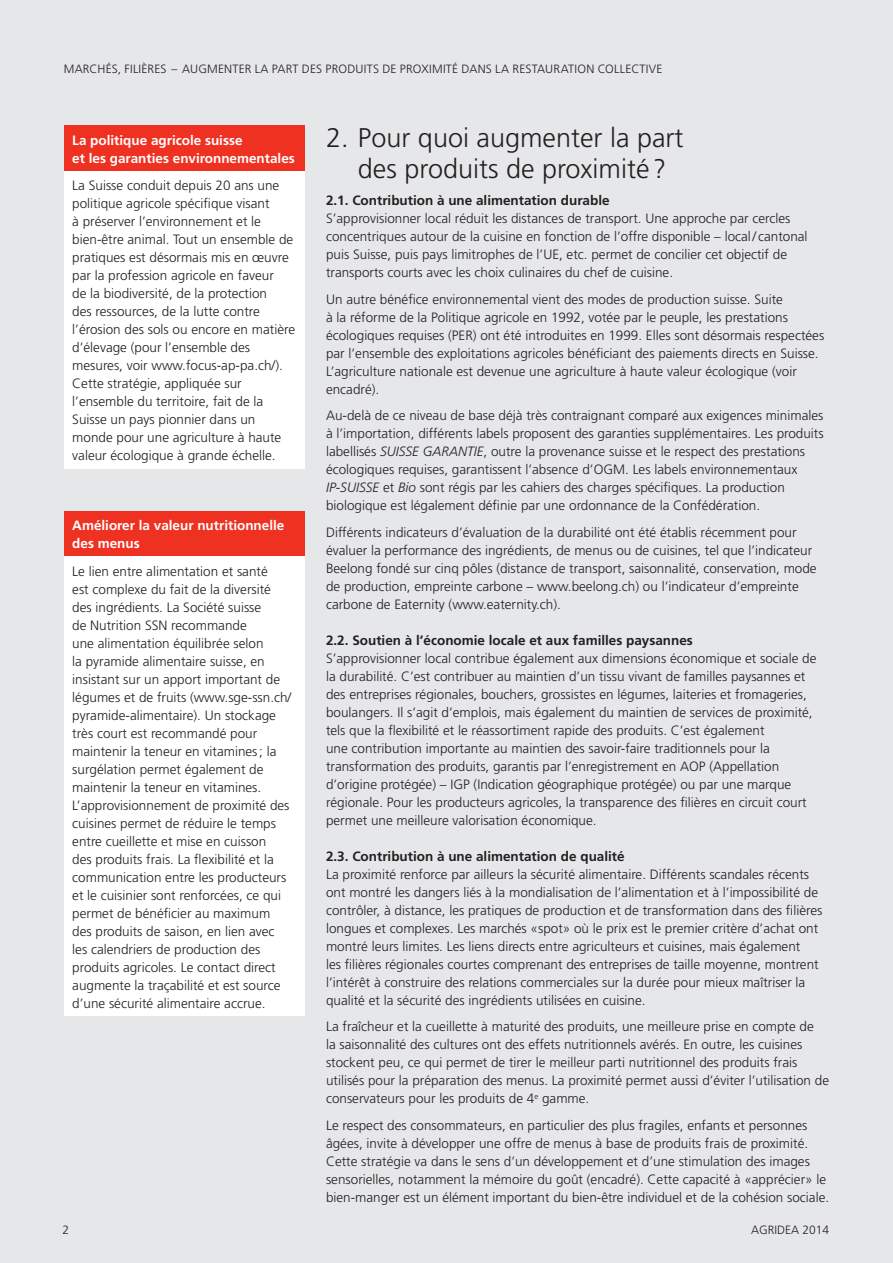
<style>
.page{position:relative;width:893px;height:1263px;background:#e6e7e9}
.page>*{position:absolute;margin:0;border:0;box-sizing:border-box;transform-origin:0 0}
.Sous-titre_Light{font:300 27px/31.5px "Frutiger";color:#231f20;text-align:center}
.Texte_courant{font:300 13.5px/18px "Frutiger";color:#231f20}
.Texte_courant-2{font:700 13.5px "Frutiger";color:#231f20}
.t1{font:700 13.5px/18px "Frutiger";color:#fff}
.Titre_rubrique{font:300 12px "Frutiger";letter-spacing:.015em;color:#231f20}
.s1{font-style:italic}
</style>
<div class="page">
<div style="left:64px;top:126px;width:241px;height:45px;background:#ef3122"></div>
<div style="left:64px;top:171px;width:241px;height:298px;background:#fff"></div>
<div style="left:64px;top:511px;width:241px;height:46px;background:#ef3122"></div>
<div style="left:64px;top:557px;width:241px;height:459px;background:#fff"></div>
<p class="Titre_rubrique" style="left:64px;top:62px;width:600px">MARCHÉS, FILIÈRES – AUGMENTER LA PART DES PRODUITS DE PROXIMITÉ DANS LA RESTAURATION COLLECTIVE</p>
<p class="t1" style="left:72px;top:131px;width:224px">La politique agricole suisse<br>et les garanties environnementales</p>
<p class="Texte_courant" style="left:72px;top:177px;width:224px">La Suisse conduit depuis 20 ans une politique agricole spécifique visant<br>à préserver l’environnement et le bien-être animal. Tout un ensemble de pratiques est désormais mis en œuvre par la profession agricole en faveur<br>de la biodiversité, de la protection<br>des ressources, de la lutte contre l’érosion des sols ou encore en matière d’élevage (pour l’ensemble des mesures, voir www.focus-ap-pa.ch/).</p>
<p class="Texte_courant" style="left:72px;top:375px;width:211px">Cette stratégie, appliquée sur l’ensemble du territoire, fait de la Suisse un pays pionnier dans un monde pour une agriculture à haute valeur écologique à grande échelle.</p>
<p class="t1" style="left:72px;top:516px;width:214px">Améliorer la valeur nutritionnelle des menus</p>
<p class="Texte_courant" style="left:72px;top:562px;width:221px">Le lien entre alimentation et santé<br>est complexe du fait de la diversité des ingrédients. La Société suisse<br>de Nutrition SSN recommande<br>une alimentation équilibrée selon<br>la pyramide alimentaire suisse, en insistant sur un apport important de légumes et de fruits (www.sge-ssn.ch/ pyramide-alimentaire). Un stockage très court est recommandé pour maintenir la teneur en vitamines; la surgélation permet également de maintenir la teneur en vitamines.<br>L’approvisionnement de proximité des cuisines permet de réduire le temps entre cueillette et mise en cuisson<br>des produits frais. La flexibilité et la communication entre les producteurs et le cuisinier sont renforcées, ce qui permet de bénéficier au maximum des produits de saison, en lien avec les calendriers de production des produits agricoles. Le contact direct augmente la traçabilité et est source d’une sécurité alimentaire accrue.</p>
<p class="Sous-titre_Light" style="left:326px;top:122px;width:359px">2. Pour quoi augmenter la part des produits de proximité?</p>
<p class="Texte_courant-2" style="left:326px;top:193px;width:285px">2.1. Contribution à une alimentation durable</p>
<p class="Texte_courant" style="left:326px;top:210px;width:483px">S’approvisionner local réduit les distances de transport. Une approche par cercles concentriques autour de la cuisine en fonction de l’offre disponible – local/ cantonal puis Suisse, puis pays limitrophes de l’UE, etc. permet de concilier cet objectif de transports courts avec les choix culinaires du chef de cuisine.</p>
<p class="Texte_courant" style="left:326px;top:290px;width:500px">Un autre bénéfice environnemental vient des modes de production suisse. Suite<br>à la réforme de la Politique agricole en 1992, votée par le peuple, les prestations écologiques requises (PER) ont été introduites en 1999. Elles sont désormais respectées par l’ensemble des exploitations agricoles bénéficiant des paiements directs en Suisse.<br>L’agriculture nationale est devenue une agriculture à haute valeur écologique (voir encadré).</p>
<p class="Texte_courant" style="left:326px;top:407px;width:499px">Au-delà de ce niveau de base déjà très contraignant comparé aux exigences minimales à l’importation, différents labels proposent des garanties supplémentaires. Les produits labellisés <span class="s1">SUISSE GARANTIE</span>, outre la provenance suisse et le respect des prestations écologiques requises, garantissent l’absence d’OGM. Les labels environnementaux <span class="s1">IP-SUISSE</span> et <span class="s1">Bio</span> sont régis par les cahiers des charges spécifiques. La production biologique est légalement définie par une ordonnance de la Confédération.</p>
<p class="Texte_courant" style="left:326px;top:523px;width:492px">Différents indicateurs d’évaluation de la durabilité ont été établis récemment pour évaluer la performance des ingrédients, de menus ou de cuisines, tel que l’indicateur Beelong fondé sur cinq pôles (distance de transport, saisonnalité, conservation, mode de production, empreinte carbone – www.beelong.ch) ou l’indicateur d’empreinte carbone de Eaternity (www.eaternity.ch).</p>
<p class="Texte_courant-2" style="left:326px;top:632px;width:368px">2.2. Soutien à l’économie locale et aux familles paysannes</p>
<p class="Texte_courant" style="left:326px;top:649px;width:492px">S’approvisionner local contribue également aux dimensions économique et sociale de la durabilité. C’est contribuer au maintien d’un tissu vivant de familles paysannes et des entreprises régionales, bouchers, grossistes en légumes, laiteries et fromageries, boulangers. Il s’agit d’emplois, mais également du maintien de services de proximité, tels que la flexibilité et le réassortiment rapide des produits. C’est également<br>une contribution importante au maintien des savoir-faire traditionnels pour la transformation des produits, garantis par l’enregistrement en AOP (Appellation d’origine protégée) – IGP (Indication géographique protégée) ou par une marque régionale. Pour les producteurs agricoles, la transparence des filières en circuit court permet une meilleure valorisation économique.</p>
<p class="Texte_courant-2" style="left:326px;top:848px;width:300px">2.3. Contribution à une alimentation de qualité</p>
<p class="Texte_courant" style="left:326px;top:865px;width:498px">La proximité renforce par ailleurs la sécurité alimentaire. Différents scandales récents ont montré les dangers liés à la mondialisation de l’alimentation et à l’impossibilité de contrôler, à distance, les pratiques de production et de transformation dans des filières longues et complexes. Les marchés «spot» où le prix est le premier critère d’achat ont montré leurs limites. Les liens directs entre agriculteurs et cuisines, mais également<br>les filières régionales courtes comprenant des entreprises de taille moyenne, montrent l’intérêt à construire des relations commerciales sur la durée pour mieux maîtriser la qualité et la sécurité des ingrédients utilisées en cuisine.</p>
<p class="Texte_courant" style="left:326px;top:1018px;width:505px">La fraîcheur et la cueillette à maturité des produits, une meilleure prise en compte de<br>la saisonnalité des cultures ont des effets nutritionnels avérés. En outre, les cuisines stockent peu, ce qui permet de tirer le meilleur parti nutritionnel des produits frais utilisés pour la préparation des menus. La proximité permet aussi d’éviter l’utilisation de conservateurs pour les produits de 4<sup>e</sup> gamme.</p>
<p class="Texte_courant" style="left:326px;top:1116px;width:505px">Le respect des consommateurs, en particulier des plus fragiles, enfants et personnes âgées, invite à développer une offre de menus à base de produits frais de proximité.<br>Cette stratégie va dans le sens d’un développement et d’une stimulation des images sensorielles, notamment la mémoire du goût (encadré). Cette capacité à «apprécier» le bien-manger est un élément important du bien-être individuel et de la cohésion sociale.</p>
<p class="Titre_rubrique" style="left:62px;top:1223px;width:8px">2</p>
<p class="Titre_rubrique" style="left:751px;top:1223px;width:80px">AGRIDEA 2014</p>
</div>
